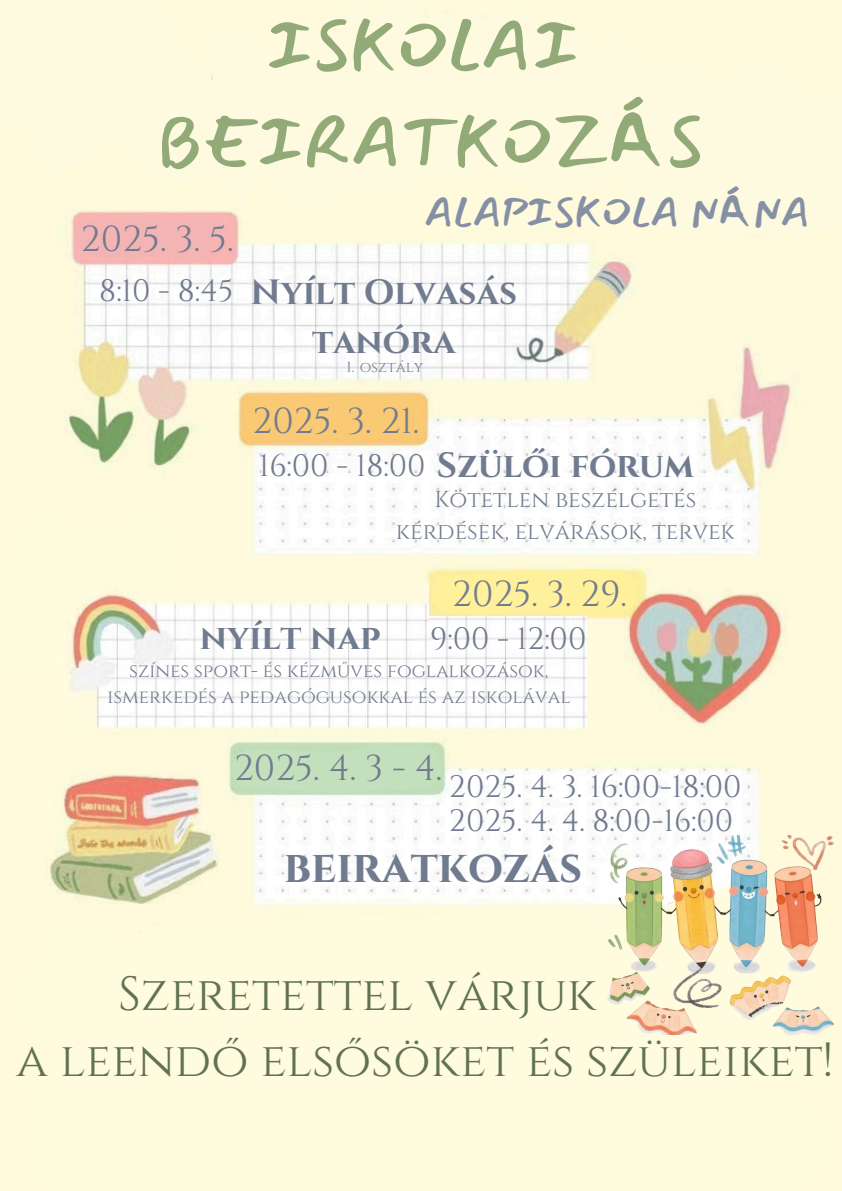
<style>
.page{position:relative;width:842px;height:1191px;background:#fff}
.page>*{position:absolute;margin:0;border:0;box-sizing:border-box;transform-origin:0 0}
.t1{font:69.2px/96.2px "Mansalva";color:#91aa77;text-align:center}
.t2{font:47.8px/66.8px "Cinzel";color:#607253}
.t3{font:700 45px "Cinzel";color:#717b8f}
.t4{font:40px "Mansalva";color:#8690a5}
.t5{font:36px "Cinzel";color:#717b8f}
.t6{font:700 35px/48.8px "Cinzel";color:#717b8f;text-align:center}
.t7{font:30.9px "Cinzel";color:#717b8f}
.t8{font:23px "Cinzel";color:#717b8f}
.t9{font:19px/26.2px "Cinzel";color:#717b8f;text-align:center}
.t10{font:15px "Cinzel";color:#717b8f}
</style>
<div class="page">
<img style="left:0;top:260px;width:842px;height:930px">
<div style="left:0;top:0;width:842px;height:260px;background:#fefadf"></div>
<div style="left:243px;top:394px;width:179px;height:46px;background:#f9c974"></div>
<div style="left:431px;top:569px;width:206px;height:46px;background:#fff09c"></div>
<div style="left:231px;top:744px;width:210px;height:49px;background:#c1e0bb"></div>
<div style="left:25px;top:1060px;width:810px;height:130px;background:#fffbdf"></div>
<div style="left:12px;top:966px;width:26px;height:75px;background:#fffbdf"></div>
<div style="left:30px;top:1071px;width:249px;height:119px;background:#fffbdf"></div>
<div style="left:0;top:508px;width:183px;height:169px;background:#fffbdf"></div>
<img style="left:429px;top:617px;width:157px;height:116px">
<img style="left:59px;top:583px;width:370px;height:150px">
<div style="left:38px;top:884px;width:786px;height:276px;background:#fffbdf"></div>
<div style="left:133px;top:922px;width:365px;height:111px;background:#fffbdf"></div>
<img style="left:595px;top:835px;width:247px;height:199px">
<svg style="left:413px;top:839px;width:336px;height:170px"></svg>
<svg style="left:664px;top:899px;width:12px;height:6px"></svg>
<h1 class="t1" style="left:159px;top:-3px;width:546px">ISKOLAI<br>BEIRATKOZÁS</h1>
<h4 class="t4" style="left:425px;top:191px;width:387px">ALAPISKOLA NÁNA</h4>
<h6 class="t5" style="left:81px;top:215px;width:154px">2025. 3. 5.</h6>
<h6 class="t7" style="left:99px;top:271px;width:136px">8:10 - 8:45</h6>
<p class="t6" style="left:251px;top:269px;width:268px">Nyílt Olvasás tanóra</p>
<h5 class="t10" style="left:347px;top:357px;width:78px">1. osztály</h5>
<h5 class="t5" style="left:252px;top:398px;width:168px">2025. 3. 21.</h5>
<p class="t6" style="left:437px;top:441px;width:259px">Szülői fórum</p>
<p class="t8" style="left:434px;top:485px;width:263px">Kötetlen beszélgetés</p>
<h6 class="t8" style="left:396px;top:516px;width:341px">kérdések, elvárások, tervek</h6>
<p class="t7" style="left:259px;top:446px;width:168px">16:00 - 18:00</p>
<p class="t5" style="left:452px;top:571px;width:176px">2025. 3. 29.</p>
<h5 class="t6" style="left:200px;top:614px;width:182px">nyílt nap</h5>
<p class="t7" style="left:430px;top:618px;width:158px">9:00 - 12:00</p>
<p class="t9" style="left:107px;top:658px;width:465px">színes sport- és kézműves foglalkozások, ismerkedés a pedagógusokkal és az iskolával</p>
<p class="t5" style="left:234px;top:745px;width:210px">2025. 4. 3 - 4.</p>
<p class="t7" style="left:449px;top:767px;width:294px">2025. 4. 3. 16:00-18:00</p>
<h6 class="t7" style="left:449px;top:801px;width:286px">2025. 4. 4. 8:00-16:00</h6>
<p class="t3" style="left:284px;top:838px;width:300px">beiratkozás</p>
<p class="t2" style="left:16px;top:961px;width:819px;text-indent:102px">Szeretettel várjuk<br>a leendő elsősöket és szüleiket!</p>
</div>
